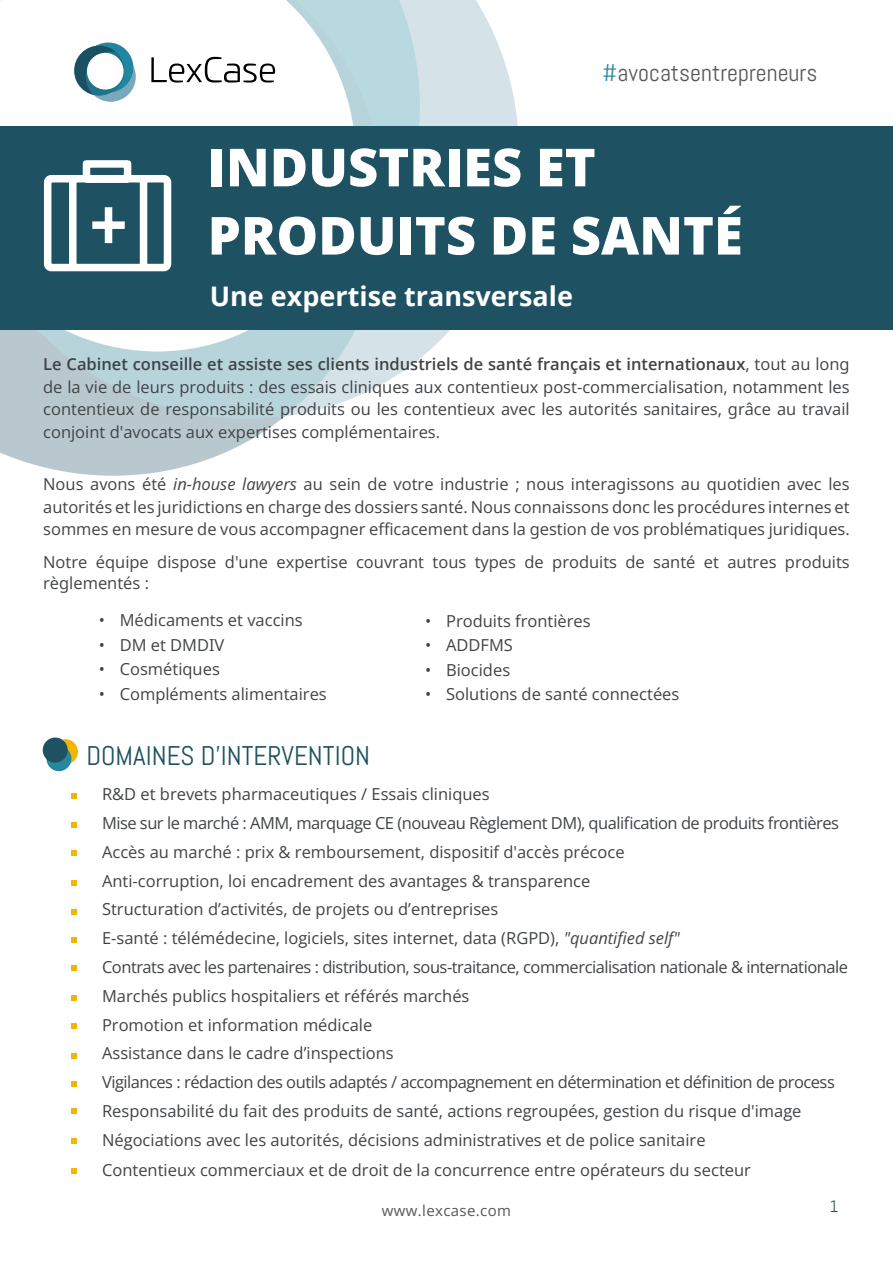
<style>
.page{position:relative;width:893px;height:1263px;background:#fff}
.page>*{position:absolute;margin:0;border:0;box-sizing:border-box;transform-origin:0 0}
.t1{font:800 52.5px/68.2px "Open Sans";color:#fff}
.t2{font:700 27px "Open Sans";color:#fff}
.t3{font:27px "Abel";color:#1e5161}
.t4{font:24px "Abel";color:#575659}
.t5{font:16.5px/28.8px "Open Sans";color:#404346;text-align:justify}
.t6{font:16.5px "Open Sans";color:#404246}
.t7{font:16.5px "Abel";color:#1e5161}
.t8{font:15px "Open Sans";letter-spacing:.025em;color:#575659}
.s1{color:#27879f}
.s2{font-weight:600}
.s3{font-style:italic}
</style>
<div class="page">
<svg style="left:0;top:426px;width:272px;height:50px;fill:#b8c8ce"></svg>
<svg style="left:395px;top:0;width:123px;height:376px;fill:#d5e3e9"></svg>
<svg style="left:395px;top:0;width:57px;height:126px;background:#cbdfe6"></svg>
<svg style="left:0;top:0;width:395px;height:426px"></svg>
<svg style="left:151px;top:57px;width:124px;height:26px"></svg>
<div style="left:83px;top:43px;width:50px;height:50px;background:#2186a0;border-radius:50%"></div>
<div style="left:74px;top:46px;width:50px;height:50px;background:#1b5062;border-radius:50%"></div>
<svg style="left:86px;top:52px;width:50px;height:50px"></svg>
<div style="left:87px;top:53px;width:37px;height:37px;background:#fff;border-radius:50%"></div>
<div style="left:53px;top:739px;width:25px;height:25px;background:#f2b500;border-radius:50%"></div>
<div style="left:46px;top:746px;width:25px;height:25px;background:#27879f;border-radius:50%"></div>
<div style="left:43px;top:737px;width:25px;height:26px;background:#1e5161;border-radius:50%"></div>
<div style="left:0;top:126px;width:893px;height:204px;background:#1e5161"></div>
<svg style="left:43px;top:160px;width:129px;height:112px"></svg>
<svg style="left:71px;top:793px;width:6px;height:5px"></svg>
<svg style="left:71px;top:850px;width:6px;height:6px"></svg>
<svg style="left:71px;top:965px;width:6px;height:5px"></svg>
<svg style="left:71px;top:1023px;width:6px;height:6px"></svg>
<svg style="left:71px;top:909px;width:6px;height:5px"></svg>
<svg style="left:71px;top:1081px;width:6px;height:6px"></svg>
<svg style="left:71px;top:1138px;width:6px;height:5px"></svg>
<svg style="left:71px;top:822px;width:6px;height:6px"></svg>
<svg style="left:71px;top:880px;width:6px;height:5px"></svg>
<svg style="left:71px;top:995px;width:6px;height:6px"></svg>
<svg style="left:71px;top:1053px;width:6px;height:5px"></svg>
<svg style="left:71px;top:937px;width:6px;height:6px"></svg>
<svg style="left:71px;top:1108px;width:6px;height:6px"></svg>
<svg style="left:71px;top:1168px;width:6px;height:6px"></svg>
<h3 class="t4" style="left:602px;top:57px;width:217px"><span class="s1">#</span>avocatsentrepreneurs</h3>
<h1 class="t1" style="left:208px;top:130px;width:537px">INDUSTRIES ET<br>PRODUITS DE SANTÉ</h1>
<h2 class="t2" style="left:210px;top:277px;width:365px">Une expertise transversale</h2>
<p class="t5" style="left:43px;top:353px;width:808px;line-height:22.5px"><span class="s2">Le Cabinet conseille et assiste ses clients industriels de santé français et internationaux</span>, tout au long de la vie de leurs produits : des essais cliniques aux contentieux post-commercialisation, notamment les contentieux de responsabilité produits ou les contentieux avec les autorités sanitaires, grâce au travail conjoint d'avocats aux expertises complémentaires.</p>
<p class="t5" style="left:43px;top:472px;width:808px;line-height:22.5px">Nous avons été <span class="s3">in-house lawyers</span> au sein de votre industrie ; nous interagissons au quotidien avec les autorités et les juridictions en charge des dossiers santé. Nous connaissons donc les procédures internes et sommes en mesure de vous accompagner efficacement dans la gestion de vos problématiques juridiques.</p>
<p class="t5" style="left:43px;top:551px;width:808px;line-height:21px">Notre équipe dispose d'une expertise couvrant tous types de produits de santé et autres produits règlementés :</p>
<p class="t5" style="left:99px;top:605px;width:205px">• Médicaments et vaccins</p>
<p class="t5" style="left:99px;top:630px;width:127px">• DM et DMDIV</p>
<p class="t5" style="left:99px;top:654px;width:123px">• Cosmétiques</p>
<p class="t5" style="left:99px;top:679px;width:230px">• Compléments alimentaires</p>
<p class="t6" style="left:425px;top:609px;width:167px">• Produits frontières</p>
<p class="t6" style="left:425px;top:634px;width:89px">• ADDFMS</p>
<p class="t6" style="left:425px;top:658px;width:87px">• Biocides</p>
<p class="t6" style="left:425px;top:683px;width:256px">• Solutions de santé connectées</p>
<h2 class="t3" style="left:86px;top:739px;width:285px">DOMAINES D'INTERVENTION</h2>
<p class="t5" style="left:102px;top:779px;width:747px;text-align:left">R&amp;D et brevets pharmaceutiques / Essais cliniques<br>Mise sur le marché : AMM, marquage CE (nouveau Règlement DM), qualification de produits frontières Accès au marché : prix &amp; remboursement, dispositif d'accès précoce<br>Anti-corruption, loi encadrement des avantages &amp; transparence<br>Structuration d’activités, de projets ou d’entreprises<br>E-santé : télémédecine, logiciels, sites internet, data (RGPD), <span class="s3">"quantified self"<br></span>Contrats avec les partenaires : distribution, sous-traitance, commercialisation nationale &amp; internationale Marchés publics hospitaliers et référés marchés<br>Promotion et information médicale<br>Assistance dans le cadre d’inspections<br>Vigilances : rédaction des outils adaptés / accompagnement en détermination et définition de process Responsabilité du fait des produits de santé, actions regroupées, gestion du risque d'image Négociations avec les autorités, décisions administratives et de police sanitaire</p>
<p class="t5" style="left:102px;top:1155px;width:650px">Contentieux commerciaux et de droit de la concurrence entre opérateurs du secteur</p>
<p class="t8" style="left:382px;top:1200px;width:131px">www.lexcase.com</p>
<p class="t7" style="left:830px;top:1196px;width:10px">1</p>
</div>
